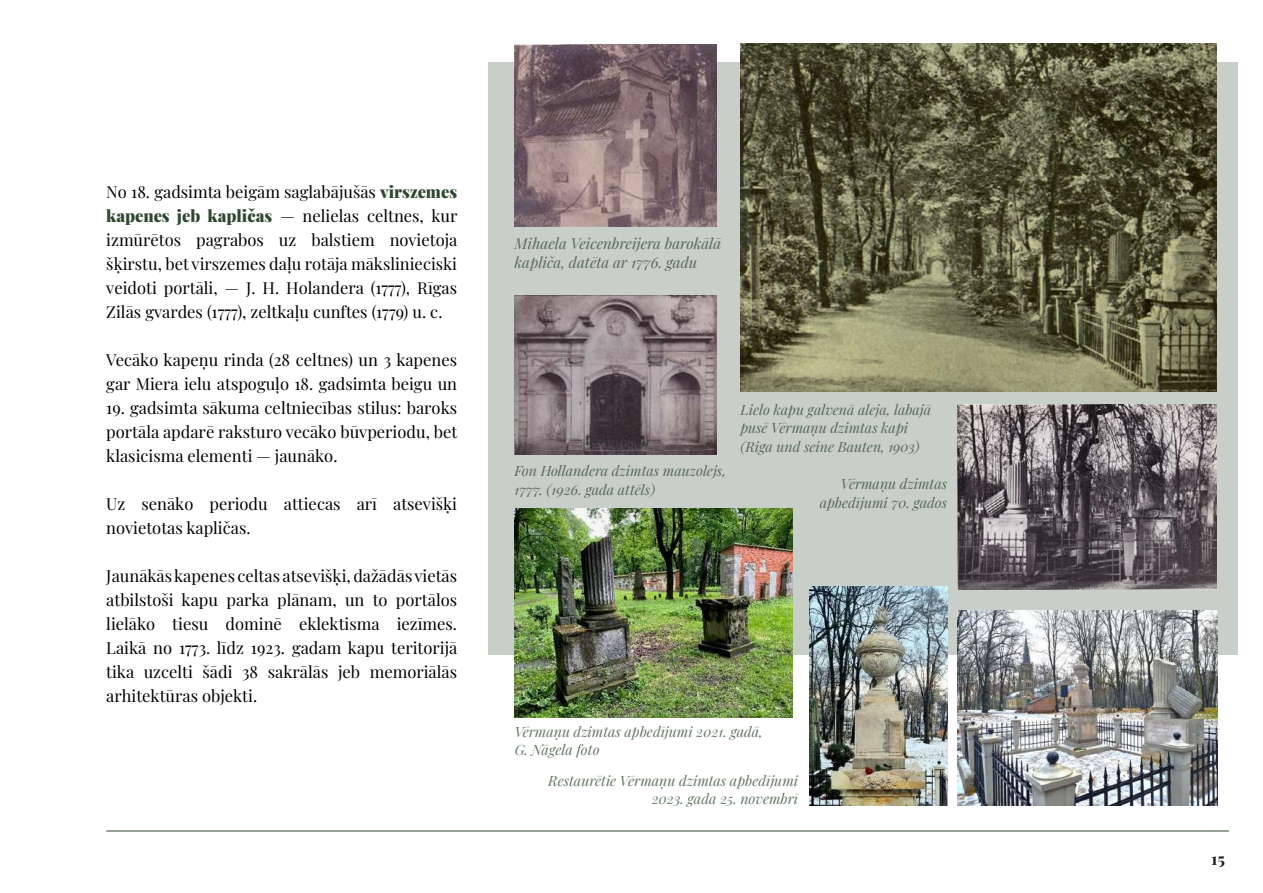
<style>
.page{position:relative;width:1263px;height:893px;background:#fff}
.page>*{position:absolute;margin:0;border:0;box-sizing:border-box;transform-origin:0 0}
.t1{font:16.5px/24px "Playfair Display";color:#000;text-align:justify}
.t2{font:italic 15px/19.5px "Playfair Display";color:#2e482f}
.t3{font:italic 14.1px/18.5px "Playfair Display";color:#2e482f}
.s1{font-weight:900;color:#2e482f}
</style>
<div class="page">
<hr style="left:106px;top:831px;width:1123px;height:1px;background:#2e482f">
<div style="left:488px;top:62px;width:749px;height:593px;background:#c8cfc9"></div>
<img style="left:515px;top:295px;width:202px;height:160px">
<img style="left:515px;top:44px;width:202px;height:182px">
<img style="left:741px;top:44px;width:475px;height:348px">
<img style="left:957px;top:404px;width:259px;height:185px">
<img style="left:515px;top:509px;width:277px;height:208px">
<img style="left:957px;top:610px;width:260px;height:195px">
<img style="left:810px;top:586px;width:137px;height:219px">
<p class="t1" style="left:106px;top:178px;width:353px">No 18. gadsimta beigām saglabājušās <span class="s1">virszemes kapenes jeb kapličas</span> — nelielas celtnes, kur izmūrētos pagrabos uz balstiem novietoja šķirstu, bet virszemes daļu rotāja mākslinieciski veidoti portāli, — J. H. Holandera (1777), Rīgas Zilās gvardes (1777), zeltkaļu cunftes (1779) u. c.</p>
<p class="t1" style="left:106px;top:346px;width:352px">Vecāko kapeņu rinda (28 celtnes) un 3 kapenes gar Miera ielu atspoguļo 18. gadsimta beigu un</p>
<p class="t1" style="left:106px;top:394px;width:353px">19. gadsimta sākuma celtniecības stilus: baroks portāla apdarē raksturo vecāko būvperiodu, bet klasicisma elementi — jaunāko.</p>
<p class="t1" style="left:106px;top:490px;width:352px">Uz senāko periodu attiecas arī atsevišķi novietotas kapličas.</p>
<p class="t1" style="left:106px;top:562px;width:352px">Jaunākās kapenes celtas atsevišķi, dažādās vietās atbilstoši kapu parka plānam, un to portālos lielāko tiesu dominē eklektisma iezīmes.<br>Laikā no 1773. līdz 1923. gadam kapu teritorijā tika uzcelti šādi 38 sakrālās jeb memoriālās arhitektūras objekti.</p>
<p class="t2" style="left:514px;top:232px;width:208px">Mihaela Veicenbreijera barokālā kapliča, datēta ar 1776. gadu</p>
<p class="t3" style="left:514px;top:460px;width:213px">Fon Hollandera dzimtas mauzolejs,<br>1777. (1926. gada attēls)</p>
<p class="t3" style="left:740px;top:399px;width:192px">Lielo kapu galvenā aleja, labajā pusē Vērmaņu dzimtas kapi (Riga und seine Bauten, 1903)</p>
<p class="t3" style="left:820px;top:474px;width:129px;text-align:right">Vērmaņu dzimtas apbedījumi 70. gados</p>
<p class="t3" style="left:514px;top:721px;width:250px">Vērmaņu dzimtas apbedījumi 2021. gadā,<br>G. Nāgela foto</p>
<p class="t3" style="left:548px;top:770px;width:251px;text-align:right">Restaurētie Vērmaņu dzimtas apbedījumi<br>2023. gada 25. novembrī</p>
<p class="t1" style="left:1211px;top:845px;width:15px">15</p>
</div>
